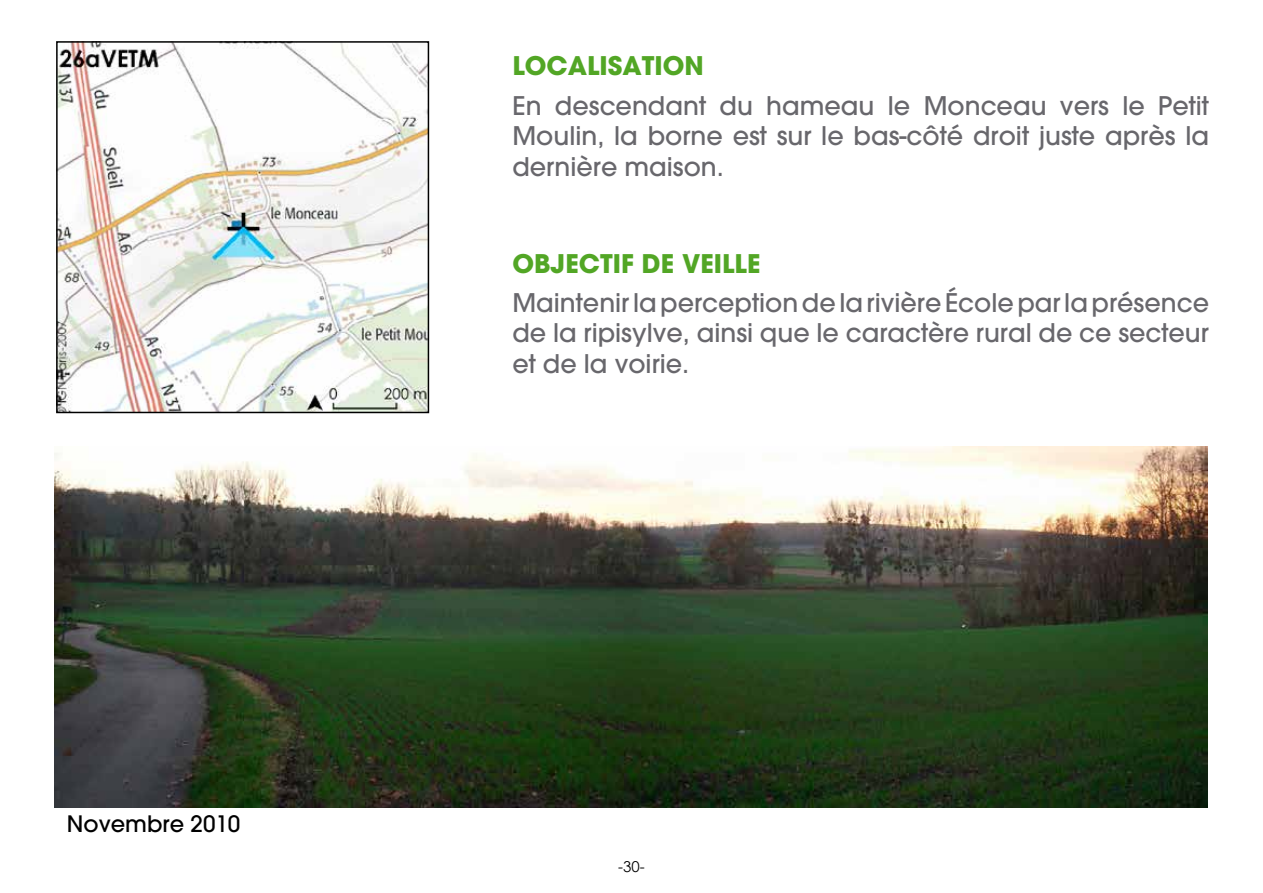
<style>
.page{position:relative;width:1263px;height:893px;background:#fff}
.page>*{position:absolute;margin:0;border:0;box-sizing:border-box;transform-origin:0 0}
.t1{font:500 25.5px/30.6px "Avant Garde";color:#68676c;text-align:justify}
.t2{font:700 25.5px "Avant Garde";color:#52a625}
.t3{font:500 22.5px "Avant Garde";color:#000}
.t4{font:15px "Century Gothic";color:#000}
</style>
<div class="page">
<img style="left:59px;top:44px;width:367px;height:366px">
<div style="left:56px;top:41px;width:373px;height:372px;border:2px solid #000"></div>
<img style="left:54px;top:446px;width:1154px;height:362px">
<p class="t3" style="left:67px;top:810px;width:175px">Novembre 2010</p>
<p class="t2" style="left:512px;top:50px;width:193px">LOCALISATION</p>
<p class="t1" style="left:512px;top:90px;width:698px">En descendant du hameau le Monceau vers le Petit Moulin, la borne est sur le bas-côté droit juste après la dernière maison.</p>
<p class="t2" style="left:512px;top:247px;width:250px">OBJECTIF DE VEILLE</p>
<p class="t1" style="left:512px;top:287px;width:698px">Maintenir la perception de la rivière École par la présence de la ripisylve, ainsi que le caractère rural de ce secteur et de la voirie.</p>
<p class="t4" style="left:618px;top:856px;width:28px">-30-</p>
</div>
